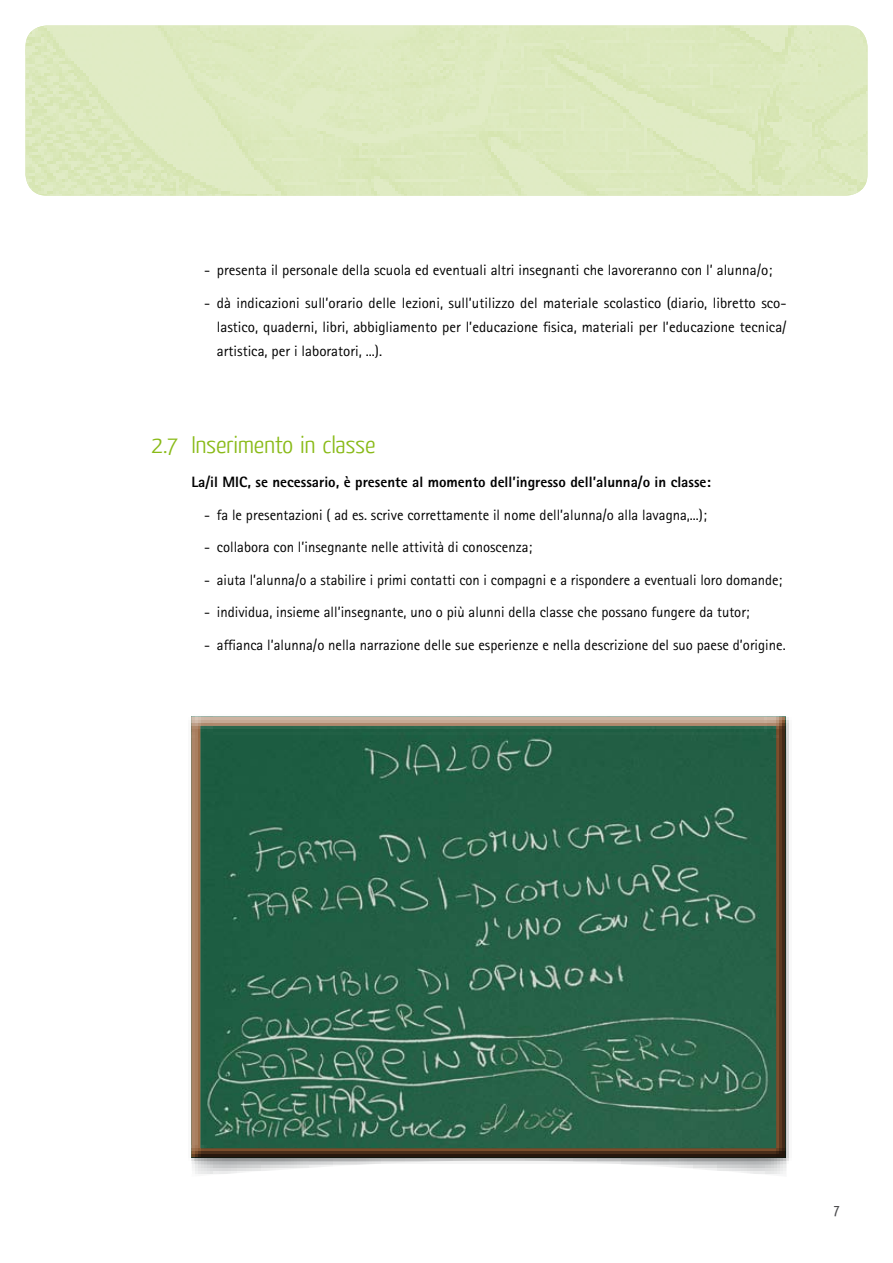
<style>
.page{position:relative;width:893px;height:1263px;background:#fff}
.page>*{position:absolute;margin:0;border:0;box-sizing:border-box;transform-origin:0 0}
.t1{font:300 24px "Yanone Kaffeesatz";letter-spacing:-.01em;color:#89ba17;scale:1.15 1}
.t2{font:15px/24px "Rotis Sans Serif";color:#000;text-align:justify}
.t3{font:800 15px "Rotis Sans Serif";color:#000}
.t4{font:15px "Yanone Kaffeesatz";color:#4b4b4d}
</style>
<div class="page">
<img style="left:26px;top:26px;width:841px;height:170px">
<svg style="left:192px;top:1163px;width:595px;height:11px"></svg>
<div style="left:188px;top:714px;width:603px;height:449px;background:#000;opacity:.3"></div>
<div style="left:190px;top:717px;width:597px;height:441px;background:#000;opacity:.75"></div>
<p class="t2" style="left:204px;top:258px;width:570px">- presenta il personale della scuola ed eventuali altri insegnanti che lavoreranno con l’ alunna/o;</p>
<p class="t2" style="left:217px;top:290px;width:571px;text-indent:-13px">- dà indicazioni sull’orario delle lezioni, sull’utilizzo del materiale scolastico (diario, libretto sco&shy;lastico, quaderni, libri, abbigliamento per l’educazione fisica, materiali per l’educazione tecnica/ artistica, per i laboratori, ...).</p>
<h1 class="t1" style="left:151px;top:430px;width:197px">2.7 Inserimento in classe</h1>
<p class="t3" style="left:191px;top:473px;width:521px">La/il MIC, se necessario, è presente al momento dell’ingresso dell’alunna/o in classe:</p>
<p class="t2" style="left:204px;top:503px;width:504px">- fa le presentazioni ( ad es. scrive correttamente il nome dell’alunna/o alla lavagna,...);</p>
<p class="t2" style="left:204px;top:535px;width:330px">- collabora con l’insegnante nelle attività di conoscenza;</p>
<p class="t2" style="left:204px;top:568px;width:580px">- aiuta l’alunna/o a stabilire i primi contatti con i compagni e a rispondere a eventuali loro domande;</p>
<p class="t2" style="left:204px;top:600px;width:547px">- individua, insieme all’insegnante, uno o più alunni della classe che possano fungere da tutor;</p>
<p class="t2" style="left:204px;top:633px;width:583px">- affianca l’alunna/o nella narrazione delle sue esperienze e nella descrizione del suo paese d’origine.</p>
<p class="t4" style="left:833px;top:1200px;width:8px">7</p>
</div>
